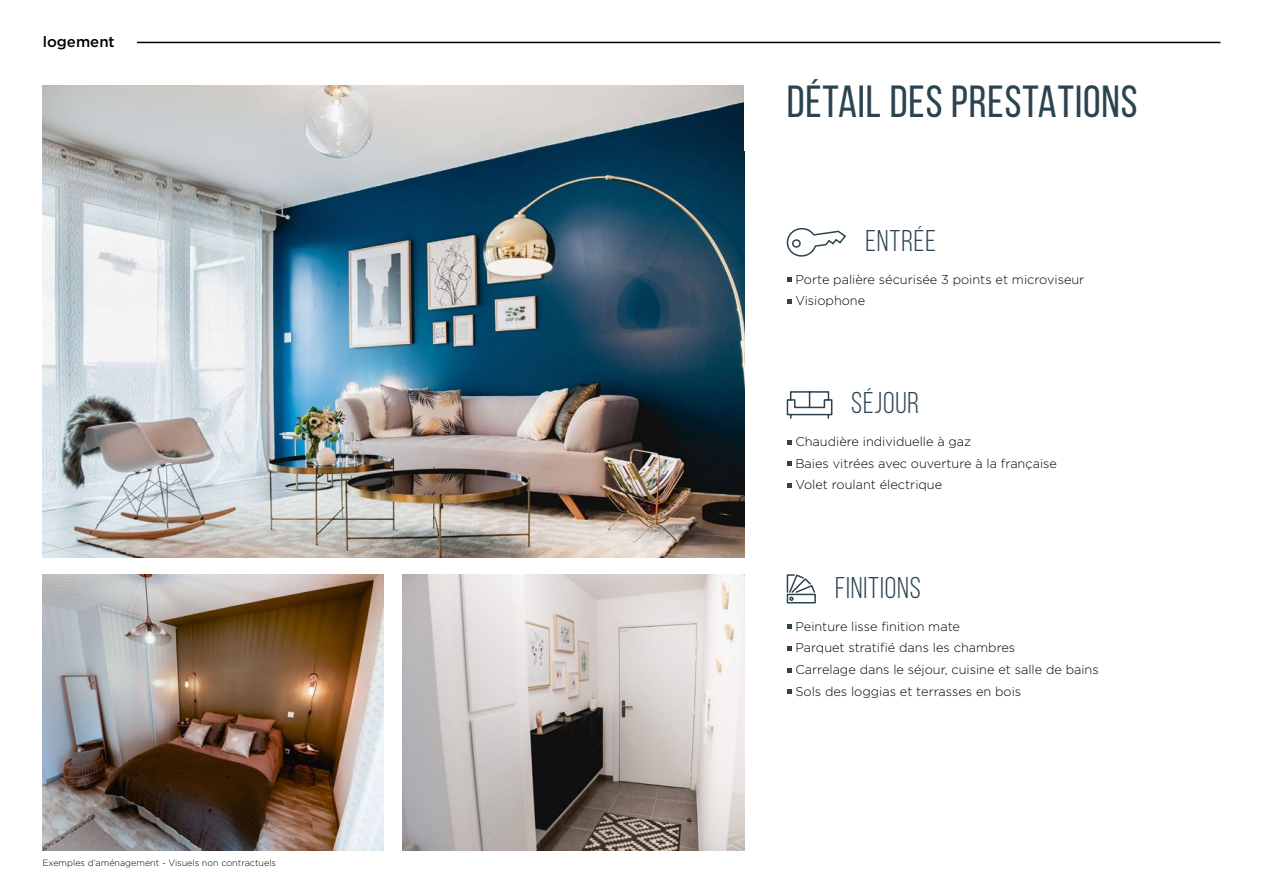
<style>
.page{position:relative;width:1263px;height:893px;background:#fff}
.page>*{position:absolute;margin:0;border:0;box-sizing:border-box;transform-origin:0 0}
.t1{font:45px "Bebas Neue";letter-spacing:.02em;color:#2b4350}
.t2{font:30px "Bebas Neue";letter-spacing:.03em;color:#2b4350}
.t3{font:500 15px "Gotham";color:#000}
.t4{font:300 12.75px/21.6px "Gotham";color:#000}
.t5{font:300 9px "Gotham";color:#000}
</style>
<div class="page">
<img style="left:43px;top:86px;width:701px;height:471px">
<img style="left:403px;top:574px;width:341px;height:276px">
<img style="left:43px;top:574px;width:341px;height:276px">
<svg style="left:787px;top:277px;width:5px;height:5px"></svg>
<svg style="left:787px;top:299px;width:5px;height:5px"></svg>
<svg style="left:786px;top:227px;width:60px;height:30px"></svg>
<svg style="left:787px;top:440px;width:5px;height:4px"></svg>
<svg style="left:787px;top:461px;width:5px;height:5px"></svg>
<svg style="left:787px;top:483px;width:5px;height:5px"></svg>
<svg style="left:786px;top:391px;width:47px;height:28px"></svg>
<svg style="left:787px;top:624px;width:5px;height:5px"></svg>
<svg style="left:787px;top:646px;width:5px;height:5px"></svg>
<svg style="left:787px;top:668px;width:5px;height:4px"></svg>
<svg style="left:787px;top:689px;width:5px;height:5px"></svg>
<svg style="left:786px;top:574px;width:30px;height:30px"></svg>
<hr style="left:137px;top:42px;width:1083px;height:1px;background:#000">
<p class="t3" style="left:43px;top:32px;width:74px">logement</p>
<p class="t5" style="left:43px;top:857px;width:235px">Exemples d’aménagement - Visuels non contractuels</p>
<h1 class="t1" style="left:787px;top:77px;width:352px">DÉTAIL DES PRESTATIONS</h1>
<h2 class="t2" style="left:865px;top:224px;width:72px">ENTRÉE</h2>
<p class="t4" style="left:795px;top:268px;width:290px">Porte palière sécurisée 3 points et microviseur<br>Visiophone</p>
<h2 class="t2" style="left:851px;top:387px;width:70px">SÉJOUR</h2>
<p class="t4" style="left:795px;top:430px;width:263px">Chaudière individuelle à gaz<br>Baies vitrées avec ouverture à la française<br>Volet roulant électrique</p>
<h2 class="t2" style="left:835px;top:571px;width:87px">FINITIONS</h2>
<p class="t4" style="left:795px;top:615px;width:305px">Peinture lisse finition mate<br>Parquet stratifié dans les chambres<br>Carrelage dans le séjour, cuisine et salle de bains Sols des loggias et terrasses en bois</p>
</div>
